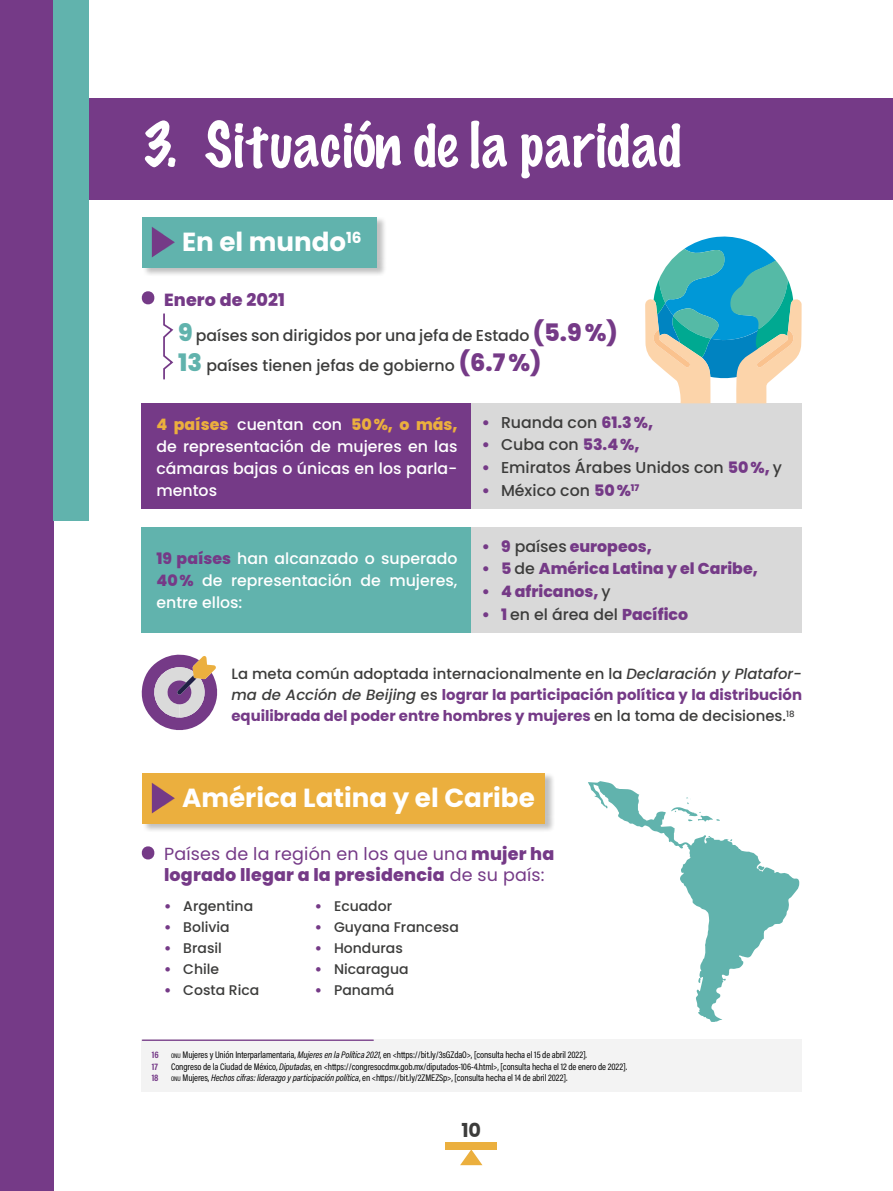
<style>
.page{position:relative;width:893px;height:1191px;background:#fff}
.page>*{position:absolute;margin:0;border:0;box-sizing:border-box;transform-origin:0 0}
.t1{font:100 56px "Marker Felt";letter-spacing:.015em;color:#fff}
.t2{font:700 26.25px "Poppins";color:#fff}
.t3{font:700 19.25px "Poppins";color:#3c3c3b}
.t4{font:17.5px/21px "Poppins";letter-spacing:.01em;color:#753a87}
.t5{font:800 17.5px "Poppins";letter-spacing:.01em;color:#753a87}
.t6{font:500 15.75px/21.9px "Poppins";color:#fff;text-align:justify}
.t7{font:500 15.75px/30.1px "Poppins";color:#3c3c3b}
.t8{font:800 15.75px "Poppins";color:#753a87}
.t9{font:700 14.88px/21px "Poppins";color:#753a87;text-align:justify}
.t10{font:500 14px "Poppins";color:#3c3c3b}
.t11{font:9.62px "Acumin Pro Cond";letter-spacing:-.01em;color:#000}
.t12{font:700 9.62px "Acumin Pro Cond";color:#753a87}
.s1{font-weight:800;font-size:24.15px;color:#61b3ad}
.s2{font-weight:800;font-size:24.15px;color:#753a87}
.s3{font-weight:800;color:#ebaf3e}
.s4{font-weight:800;color:#753a87}
.s5{font-weight:500;color:#3c3c3b}
.s6{font-weight:500;font-style:italic;color:#3c3c3b}
.s7{font-weight:800}
.s8{font-size:6.65px}
.s9{font-style:italic}
</style>
<div class="page">
<div style="left:0;top:0;width:54px;height:1191px;background:#753a87"></div>
<div style="left:54px;top:0;width:35px;height:521px;background:#61b3ad"></div>
<div style="left:144px;top:217px;width:243px;height:60px;background:#000;opacity:.25"></div>
<div style="left:142px;top:217px;width:234px;height:51px;background:#61b3ad"></div>
<div style="left:144px;top:773px;width:411px;height:60px;background:#000;opacity:.25"></div>
<div style="left:142px;top:773px;width:403px;height:50px;background:#ebaf3e"></div>
<div style="left:142px;top:403px;width:330px;height:106px;background:#753a87"></div>
<div style="left:142px;top:527px;width:330px;height:106px;background:#61b3ad"></div>
<div style="left:472px;top:403px;width:330px;height:106px;background:#d9d9d9"></div>
<div style="left:472px;top:527px;width:330px;height:106px;background:#d9d9d9"></div>
<svg style="left:460px;top:1149px;width:22px;height:16px"></svg>
<div style="left:445px;top:1142px;width:52px;height:7px;background:#ebaf3e"></div>
<div style="left:89px;top:98px;width:804px;height:102px;background:#753a87"></div>
<svg style="left:152px;top:227px;width:23px;height:30px"></svg>
<svg style="left:152px;top:783px;width:23px;height:30px"></svg>
<svg style="left:141px;top:654px;width:76px;height:76px"></svg>
<svg style="left:588px;top:781px;width:211px;height:241px"></svg>
<svg style="left:645px;top:236px;width:157px;height:167px"></svg>
<svg style="left:141px;top:291px;width:14px;height:13px"></svg>
<svg style="left:141px;top:846px;width:14px;height:13px"></svg>
<svg style="left:163px;top:313px;width:11px;height:67px"></svg>
<div style="left:142px;top:1039px;width:660px;height:52px;background:#f3f3f3"></div>
<hr style="left:142px;top:1039px;width:231px;height:1px;background:#753a87">
<h1 class="t1" style="left:142px;top:100px;width:542px">3. Situación de la paridad</h1>
<h2 class="t2" style="left:182px;top:227px;width:181px">En el mundo<sup>16</sup></h2>
<h3 class="t5" style="left:164px;top:289px;width:122px">Enero de 2021</h3>
<h3 class="t7" style="left:178px;top:320px;width:441px"><span class="s1">9</span> países son dirigidos por una jefa de Estado <span class="s2">(5.9%)<br></span><span class="s1">13</span> países tienen jefas de gobierno <span class="s2">(6.7%)</span></h3>
<h3 class="t6" style="left:156px;top:414px;width:303px"><span class="s3">4 países</span> cuentan con <span class="s3">50%, o más, </span>de representación de mujeres en las cámaras bajas o únicas en los parla&shy;mentos</h3>
<h3 class="t6" style="left:156px;top:548px;width:303px"><span class="s4">19 países</span> han alcanzado o superado <span class="s4">40%</span> de representación de mujeres, entre ellos:</h3>
<h3 class="t7" style="left:482px;top:407px;width:173px"><span class="s4">•</span> Ruanda con <span class="s4">61.3%,</span></h3>
<h3 class="t8" style="left:482px;top:436px;width:159px">• <span class="s5">Cuba con</span> 53.4%,</h3>
<h3 class="t7" style="left:482px;top:453px;width:302px"><span class="s4">•</span> Emiratos Árabes Unidos con <span class="s4">50%,</span> y</h3>
<h3 class="t7" style="left:482px;top:475px;width:159px"><span class="s4">•</span> México con <span class="s4">50%</span><sup>17</sup></h3>
<h3 class="t8" style="left:482px;top:537px;width:171px">• 9 <span class="s5">países</span> europeos,</h3>
<h3 class="t8" style="left:482px;top:560px;width:277px">• 5 <span class="s5">de</span> América Latina y el Caribe,</h3>
<h3 class="t8" style="left:482px;top:582px;width:130px">• 4 africanos, <span class="s5">y</span></h3>
<h3 class="t7" style="left:482px;top:599px;width:208px"><span class="s4">• 1</span> en el área del <span class="s4">Pacífico</span></h3>
<h3 class="t9" style="left:231px;top:664px;width:572px"><span class="s5">La meta común adoptada internacionalmente en la</span> <span class="s6">Declaración y Platafor&shy;ma de Acción de Beijing</span> <span class="s5">es</span> lograr la participación política y la distribución equilibrada del poder entre hombres y mujeres <span class="s5">en la toma de decisiones.</span><sup>18</sup></h3>
<h2 class="t2" style="left:182px;top:783px;width:354px">América Latina y el Caribe</h2>
<h3 class="t4" style="left:164px;top:843px;width:392px">Países de la región en los que una <span class="s7">mujer ha logrado llegar a la presidencia</span> de su país:</h3>
<h3 class="t10" style="left:164px;top:898px;width:91px"><span class="s4">•</span> Argentina</h3>
<h3 class="t10" style="left:164px;top:919px;width:67px"><span class="s4">•</span> Bolivia</h3>
<h3 class="t10" style="left:164px;top:940px;width:59px"><span class="s4">•</span> Brasil</h3>
<h3 class="t10" style="left:164px;top:961px;width:57px"><span class="s4">•</span> Chile</h3>
<h3 class="t10" style="left:164px;top:982px;width:97px"><span class="s4">•</span> Costa Rica</h3>
<h3 class="t10" style="left:315px;top:898px;width:79px"><span class="s4">•</span> Ecuador</h3>
<h3 class="t10" style="left:315px;top:919px;width:146px"><span class="s4">•</span> Guyana Francesa</h3>
<h3 class="t10" style="left:315px;top:940px;width:90px"><span class="s4">•</span> Honduras</h3>
<h3 class="t10" style="left:315px;top:961px;width:95px"><span class="s4">•</span> Nicaragua</h3>
<h3 class="t10" style="left:315px;top:982px;width:81px"><span class="s4">•</span> Panamá</h3>
<p class="t12" style="left:152px;top:1048px;width:8px">16</p>
<p class="t11" style="left:171px;top:1048px;width:417px"><span class="s8">ONU</span> Mujeres y Unión Interparlamentaria, <span class="s9">Mujeres en la Política 2021</span>, en &lt;https://bit.ly/3sGZdaO&gt;, [consulta hecha el 15 de abril 2022].</p>
<p class="t12" style="left:152px;top:1060px;width:8px">17</p>
<p class="t11" style="left:171px;top:1060px;width:458px">Congreso de la Ciudad de México, <span class="s9">Diputadas</span>, en &lt;https://congresocdmx.gob.mx/diputados-106-4.html&gt;, [consulta hecha el 12 de enero de 2022].</p>
<p class="t12" style="left:152px;top:1071px;width:8px">18</p>
<p class="t11" style="left:171px;top:1071px;width:398px"><span class="s8">ONU</span> Mujeres, <span class="s9">Hechos cifras: liderazgo y participación política</span>, en &lt;https://bit.ly/2ZMEZSp&gt;, [consulta hecha el 14 de abril 2022].</p>
<h3 class="t3" style="left:461px;top:1118px;width:21px">10</h3>
</div>
